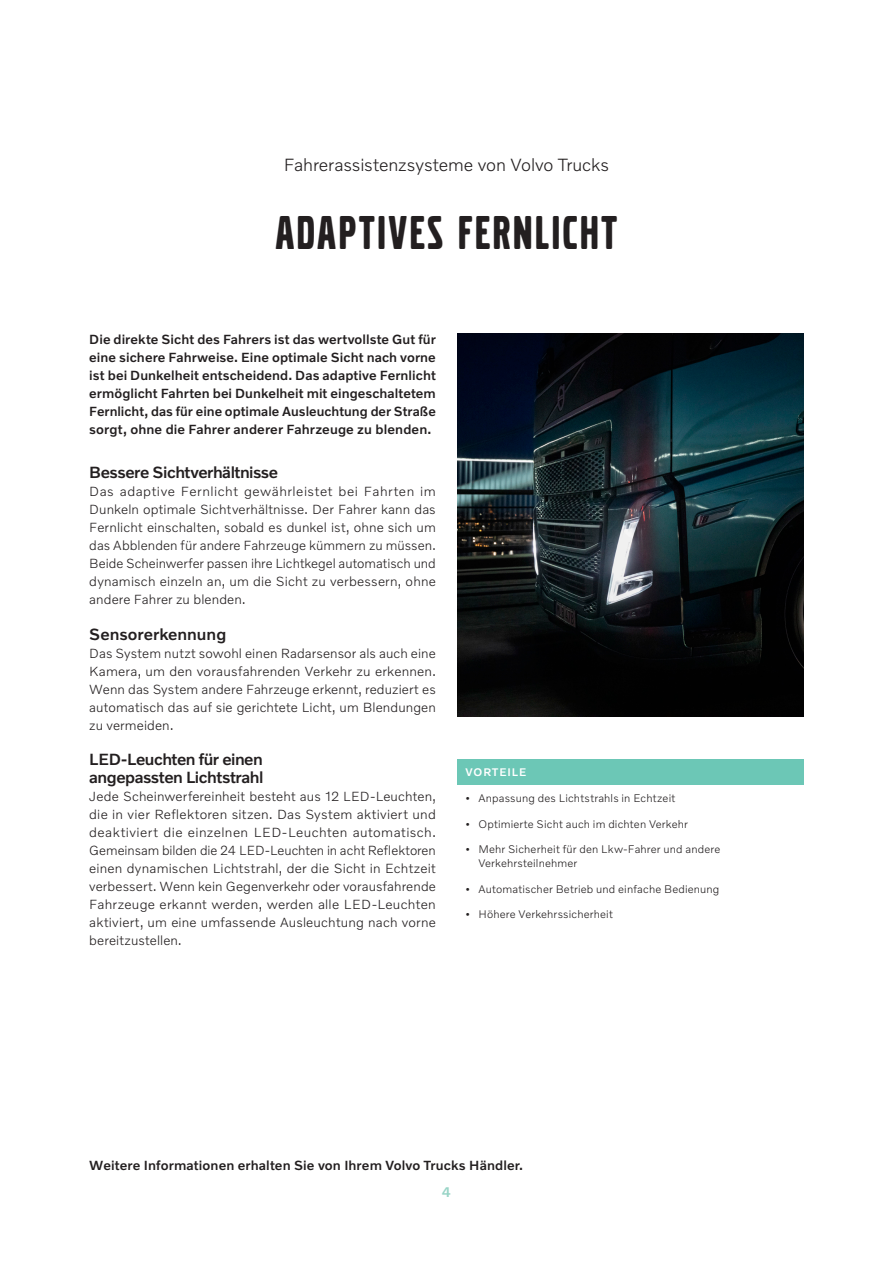
<style>
.page{position:relative;width:893px;height:1263px;background:#fff}
.page>*{position:absolute;margin:0;border:0;box-sizing:border-box;transform-origin:0 0}
.Broad_header{font:49.5px "Volvo Broad Pro";letter-spacing:.055em;color:#231f20}
.Sub_header{font:300 18px "Volvo Novum";letter-spacing:-.005em;color:#231f20}
.Subheader{font:500 16.5px/18.1px "Volvo Novum";letter-spacing:-.03em;color:#231f20}
.Bread{font:500 16.5px "Volvo Novum";color:#231f20}
.Page_no{font:500 14.25px "Volvo Novum";color:#98d4c6}
.Bread-2{font:300 13.5px/18px "Volvo Novum";letter-spacing:.01em;color:#231f20;text-align:justify}
.Preamble{font:500 13.5px/18px "Volvo Novum";letter-spacing:.01em;color:#231f20;text-align:justify}
.Bread-3{font:500 13.5px "Volvo Novum";letter-spacing:.01em;color:#231f20}
.t1{font:300 11.25px/13.5px "Volvo Novum";letter-spacing:.015em;color:#231f20}
.Header_03{font:500 11.25px "Volvo Novum";letter-spacing:.075em;color:#fff}
</style>
<div class="page">
<div style="left:457px;top:759px;width:347px;height:25px;background:#6cc7b6"></div>
<img style="left:457px;top:334px;width:347px;height:382px">
<p class="Sub_header" style="left:284px;top:154px;width:327px">Fahrerassistenzsysteme von Volvo Trucks</p>
<p class="Broad_header" style="left:276px;top:209px;width:343px">ADAPTIVES FERNLICHT</p>
<p class="Preamble" style="left:89px;top:330px;width:348px">Die direkte Sicht des Fahrers ist das wertvollste Gut für eine sichere Fahrweise. Eine optimale Sicht nach vorne ist bei Dunkelheit entscheidend. Das adaptive Fernlicht ermöglicht Fahrten bei Dunkelheit mit eingeschaltetem Fernlicht, das für eine optimale Ausleuchtung der Straße sorgt, ohne die Fahrer anderer Fahrzeuge zu blenden.</p>
<p class="Subheader" style="left:89px;top:462px;width:190px">Bessere Sichtverhältnisse</p>
<p class="Bread-2" style="left:89px;top:482px;width:348px">Das adaptive Fernlicht gewährleistet bei Fahrten im Dunkeln optimale Sichtverhältnisse. Der Fahrer kann das Fernlicht einschalten, sobald es dunkel ist, ohne sich um das Abblenden für andere Fahrzeuge kümmern zu müssen.<br>Beide Scheinwerfer passen ihre Lichtkegel automatisch und dynamisch einzeln an, um die Sicht zu verbessern, ohne andere Fahrer zu blenden.</p>
<p class="Bread" style="left:89px;top:624px;width:139px">Sensorerkennung</p>
<p class="Bread-2" style="left:89px;top:644px;width:348px">Das System nutzt sowohl einen Radarsensor als auch eine Kamera, um den vorausfahrenden Verkehr zu erkennen.<br>Wenn das System andere Fahrzeuge erkennt, reduziert es automatisch das auf sie gerichtete Licht, um Blendungen zu vermeiden.</p>
<p class="Subheader" style="left:89px;top:749px;width:176px">LED-Leuchten für einen angepassten Lichtstrahl</p>
<p class="Bread-2" style="left:89px;top:787px;width:348px">Jede Scheinwerfereinheit besteht aus 12 LED-Leuchten, die in vier Reflektoren sitzen. Das System aktiviert und deaktiviert die einzelnen LED-Leuchten automatisch.<br>Gemeinsam bilden die 24 LED-Leuchten in acht Reflektoren einen dynamischen Lichtstrahl, der die Sicht in Echtzeit verbessert. Wenn kein Gegenverkehr oder vorausfahrende Fahrzeuge erkannt werden, werden alle LED-Leuchten aktiviert, um eine umfassende Ausleuchtung nach vorne bereitzustellen.</p>
<p class="Header_03" style="left:466px;top:765px;width:62px">VORTEILE</p>
<p class="t1" style="left:466px;top:791px;width:211px">• Anpassung des Lichtstrahls in Echtzeit</p>
<p class="t1" style="left:466px;top:816px;width:224px">• Optimierte Sicht auch im dichten Verkehr</p>
<p class="t1" style="left:478px;top:842px;width:243px;text-indent:-13px">• Mehr Sicherheit für den Lkw-Fahrer und andere<br>Verkehrsteilnehmer</p>
<p class="t1" style="left:466px;top:882px;width:255px">• Automatischer Betrieb und einfache Bedienung</p>
<p class="t1" style="left:466px;top:907px;width:149px">• Höhere Verkehrssicherheit</p>
<p class="Bread-3" style="left:89px;top:1156px;width:435px">Weitere Informationen erhalten Sie von Ihrem Volvo Trucks Händler.</p>
<p class="Page_no" style="left:442px;top:1183px;width:11px">4</p>
</div>
